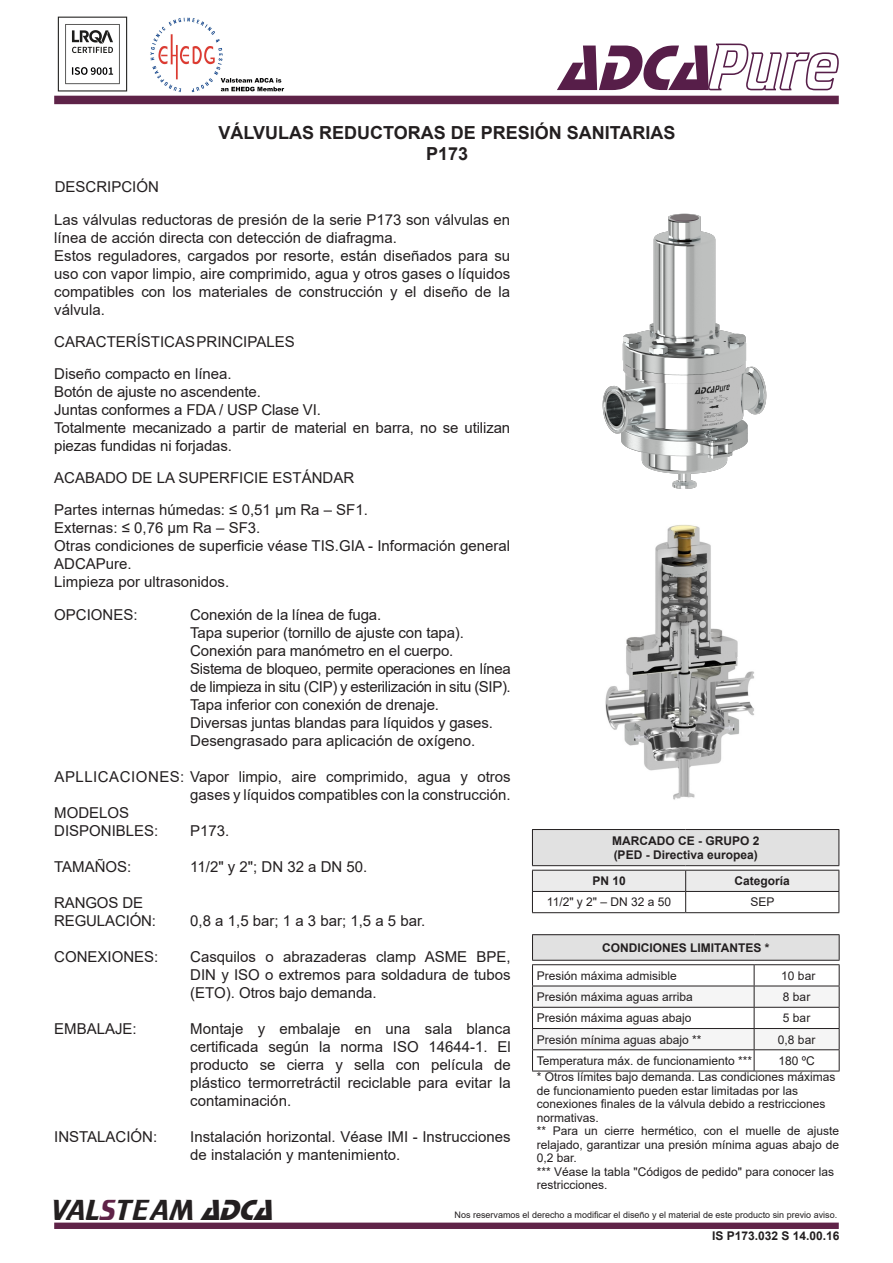
<style>
.page{position:relative;width:893px;height:1263px;background:#fff}
.page>*{position:absolute;margin:0;border:0;box-sizing:border-box;transform-origin:0 0}
.t1{font:30px "Trekker";color:#231f20}
.t2{font:700 18px "Arial";color:#231f20}
.t3{font:15px/18px "Arial";color:#231f20}
.t4{font:15px/18px "Arial";letter-spacing:-.025em;color:#231f20}
.Estilo_de_parágrafo_1{font:12px/13.5px "Arial";color:#231f20}
.t5{font:700 12px "Arial";color:#231f20}
.t6{font:9px "Arial";color:#231f20}
.s1{color:#5f2348}
.s2{font-family:"Stop D";font-style:italic}
</style>
<div class="page">
<div style="left:54px;top:96px;width:785px;height:8px;background:#5e2348"></div>
<div style="left:54px;top:1222px;width:785px;height:7px;background:#5f2348;border:2px solid #5f2348"></div>
<svg style="left:557px;top:44px;width:282px;height:46px"></svg>
<img style="left:150px;top:17px;width:135px;height:75px">
<img style="left:57px;top:16px;width:71px;height:76px">
<img style="left:602px;top:214px;width:165px;height:275px">
<img style="left:605px;top:524px;width:149px;height:276px">
<div style="left:532px;top:829px;width:307px;height:37px;background:#e1e1e1"></div>
<svg style="left:532px;top:866px;width:307px;height:4px"></svg>
<hr style="left:532px;top:912px;width:154px;height:1px;background:#231f20">
<hr style="left:686px;top:912px;width:153px;height:1px;background:#231f20">
<hr style="left:532px;top:829px;width:154px;height:1px;background:#231f20">
<hr style="left:532px;top:830px;width:1px;height:35px;background:#231f20">
<hr style="left:686px;top:829px;width:153px;height:1px;background:#231f20">
<hr style="left:838px;top:830px;width:1px;height:35px;background:#231f20">
<hr style="left:532px;top:865px;width:154px;height:1px;background:#231f20">
<hr style="left:686px;top:865px;width:153px;height:1px;background:#231f20">
<svg style="left:532px;top:870px;width:307px;height:42px"></svg>
<hr style="left:532px;top:891px;width:154px;height:1px;background:#231f20">
<hr style="left:686px;top:891px;width:153px;height:1px;background:#231f20">
<hr style="left:532px;top:934px;width:222px;height:1px;background:#231f20">
<hr style="left:754px;top:934px;width:85px;height:1px;background:#231f20">
<svg style="left:532px;top:935px;width:308px;height:136px"></svg>
<hr style="left:532px;top:1071px;width:222px;height:1px;background:#231f20">
<hr style="left:754px;top:1071px;width:85px;height:1px;background:#231f20">
<p class="t3" style="left:55px;top:178px;width:106px">DESCRIPCIÓN</p>
<p class="t2" style="left:218px;top:120px;width:459px">VÁLVULAS REDUCTORAS DE PRESIÓN SANITARIAS</p>
<p class="t2" style="left:426px;top:141px;width:44px">P173</p>
<p class="t3" style="left:54px;top:210px;width:457px">Las válvulas reductoras de presión de la serie P173 son válvulas en línea de acción directa con detección de diafragma.</p>
<p class="t3" style="left:54px;top:246px;width:458px;text-align:justify">Estos reguladores, cargados por resorte, están diseñados para su uso con vapor limpio, aire comprimido, agua y otros gases o líquidos compatibles con los materiales de construcción y el diseño de la válvula.</p>
<p class="t3" style="left:54px;top:332px;width:242px">CARACTERÍSTICAS PRINCIPALES</p>
<p class="t3" style="left:54px;top:364px;width:179px">Diseño compacto en línea.</p>
<p class="t3" style="left:54px;top:382px;width:208px">Botón de ajuste no ascendente.</p>
<p class="t3" style="left:54px;top:400px;width:268px">Juntas conformes a FDA / USP Clase VI.</p>
<p class="t3" style="left:54px;top:418px;width:457px">Totalmente mecanizado a partir de material en barra, no se utilizan piezas fundidas ni forjadas.</p>
<p class="t3" style="left:54px;top:469px;width:302px">ACABADO DE LA SUPERFICIE ESTÁNDAR</p>
<p class="t3" style="left:54px;top:501px;width:315px">Partes internas húmedas: ≤ 0,51 µm Ra – SF1.</p>
<p class="t3" style="left:54px;top:519px;width:208px">Externas: ≤ 0,76 µm Ra – SF3.</p>
<p class="t3" style="left:54px;top:537px;width:457px">Otras condiciones de superficie véase TIS.GIA - Información general<br>ADCAPure.</p>
<p class="t3" style="left:54px;top:573px;width:177px">Limpieza por ultrasonidos.</p>
<p class="t3" style="left:54px;top:605px;width:85px">OPCIONES:</p>
<p class="t3" style="left:190px;top:605px;width:192px">Conexión de la línea de fuga.</p>
<p class="t3" style="left:190px;top:623px;width:275px">Tapa superior (tornillo de ajuste con tapa).</p>
<p class="t3" style="left:190px;top:641px;width:265px">Conexión para manómetro en el cuerpo.</p>
<p class="t4" style="left:190px;top:659px;width:322px">Sistema de bloqueo, permite operaciones en línea de limpieza in situ (CIP) y esterilización in situ (SIP).</p>
<p class="t3" style="left:190px;top:695px;width:250px">Tapa inferior con conexión de drenaje.</p>
<p class="t3" style="left:190px;top:713px;width:304px">Diversas juntas blandas para líquidos y gases.</p>
<p class="t3" style="left:190px;top:731px;width:287px">Desengrasado para aplicación de oxígeno.</p>
<p class="t3" style="left:54px;top:767px;width:458px;text-align:right">APLLICACIONES: Vapor limpio, aire comprimido, agua y otros gases y líquidos compatibles con la construcción.</p>
<p class="t3" style="left:190px;top:821px;width:41px">P173.</p>
<p class="t3" style="left:190px;top:857px;width:179px">11/2" y 2"; DN 32 a DN 50.</p>
<p class="t3" style="left:54px;top:803px;width:77px">MODELOS</p>
<p class="t3" style="left:54px;top:821px;width:106px">DISPONIBLES:</p>
<p class="t3" style="left:54px;top:857px;width:79px">TAMAÑOS:</p>
<p class="t3" style="left:54px;top:893px;width:103px">RANGOS DE<br>REGULACIÓN:</p>
<p class="t3" style="left:54px;top:947px;width:106px">CONEXIONES:</p>
<p class="t3" style="left:190px;top:911px;width:237px">0,8 a 1,5 bar; 1 a 3 bar; 1,5 a 5 bar.</p>
<p class="t3" style="left:190px;top:947px;width:322px;text-align:justify">Casquilos o abrazaderas clamp ASME BPE, DIN y ISO o extremos para soldadura de tubos (ETO). Otros bajo demanda.</p>
<p class="t3" style="left:190px;top:1019px;width:322px;text-align:justify">Montaje y embalaje en una sala blanca certificada según la norma ISO 14644-1. El producto se cierra y sella con película de plástico termorretráctil reciclable para evitar la contaminación.</p>
<p class="t3" style="left:190px;top:1127px;width:322px">Instalación horizontal. Véase IMI - Instrucciones de instalación y mantenimiento.</p>
<p class="t3" style="left:54px;top:1019px;width:84px">EMBALAJE:</p>
<p class="t3" style="left:54px;top:1127px;width:105px">INSTALACIÓN:</p>
<p class="t5" style="left:612px;top:832px;width:149px">MARCADO CE - GRUPO 2</p>
<p class="t5" style="left:614px;top:846px;width:146px">(PED - Directiva europea)</p>
<p class="t5" style="left:592px;top:872px;width:35px">PN 10</p>
<p class="t5" style="left:735px;top:872px;width:57px">Categoría</p>
<p class="Estilo_de_parágrafo_1" style="left:547px;top:895px;width:126px">11/2" y 2" – DN 32 a 50</p>
<p class="Estilo_de_parágrafo_1" style="left:750px;top:895px;width:26px">SEP</p>
<p class="t5" style="left:602px;top:939px;width:169px">CONDICIONES LIMITANTES *</p>
<p class="Estilo_de_parágrafo_1" style="left:537px;top:969px;width:142px">Presión máxima admisible</p>
<p class="Estilo_de_parágrafo_1" style="left:781px;top:969px;width:36px">10 bar</p>
<p class="Estilo_de_parágrafo_1" style="left:537px;top:990px;width:158px">Presión máxima aguas arriba</p>
<p class="Estilo_de_parágrafo_1" style="left:783px;top:990px;width:29px">8 bar</p>
<p class="Estilo_de_parágrafo_1" style="left:537px;top:1011px;width:156px">Presión máxima aguas abajo</p>
<p class="Estilo_de_parágrafo_1" style="left:783px;top:1011px;width:29px">5 bar</p>
<p class="Estilo_de_parágrafo_1" style="left:537px;top:1032px;width:166px">Presión mínima aguas abajo **</p>
<p class="Estilo_de_parágrafo_1" style="left:778px;top:1032px;width:39px">0,8 bar</p>
<p class="Estilo_de_parágrafo_1" style="left:537px;top:1054px;width:217px">Temperatura máx. de funcionamiento ***</p>
<p class="Estilo_de_parágrafo_1" style="left:778px;top:1054px;width:38px">180 ºC</p>
<p class="Estilo_de_parágrafo_1" style="left:537px;top:1070px;width:300px">* Otros límites bajo demanda. Las condiciones máximas de funcionamiento pueden estar limitadas por las conexiones finales de la válvula debido a restricciones normativas.</p>
<p class="Estilo_de_parágrafo_1" style="left:537px;top:1124px;width:304px;text-align:justify">** Para un cierre hermético, con el muelle de ajuste relajado, garantizar una presión mínima aguas abajo de 0,2 bar.</p>
<p class="Estilo_de_parágrafo_1" style="left:537px;top:1164px;width:299px">*** Véase la tabla "Códigos de pedido" para conocer las restricciones.</p>
<p class="t1" style="left:51px;top:1193px;width:232px">VAL<span class="s1">S</span>TEAM <span class="s2">ADCA</span></p>
<p class="t6" style="left:454px;top:1209px;width:384px">Nos reservamos el derecho a modificar el diseño y el material de este producto sin previo aviso.</p>
<p class="t5" style="left:712px;top:1227px;width:129px">IS P173.032 S 14.00.16</p>
</div>
